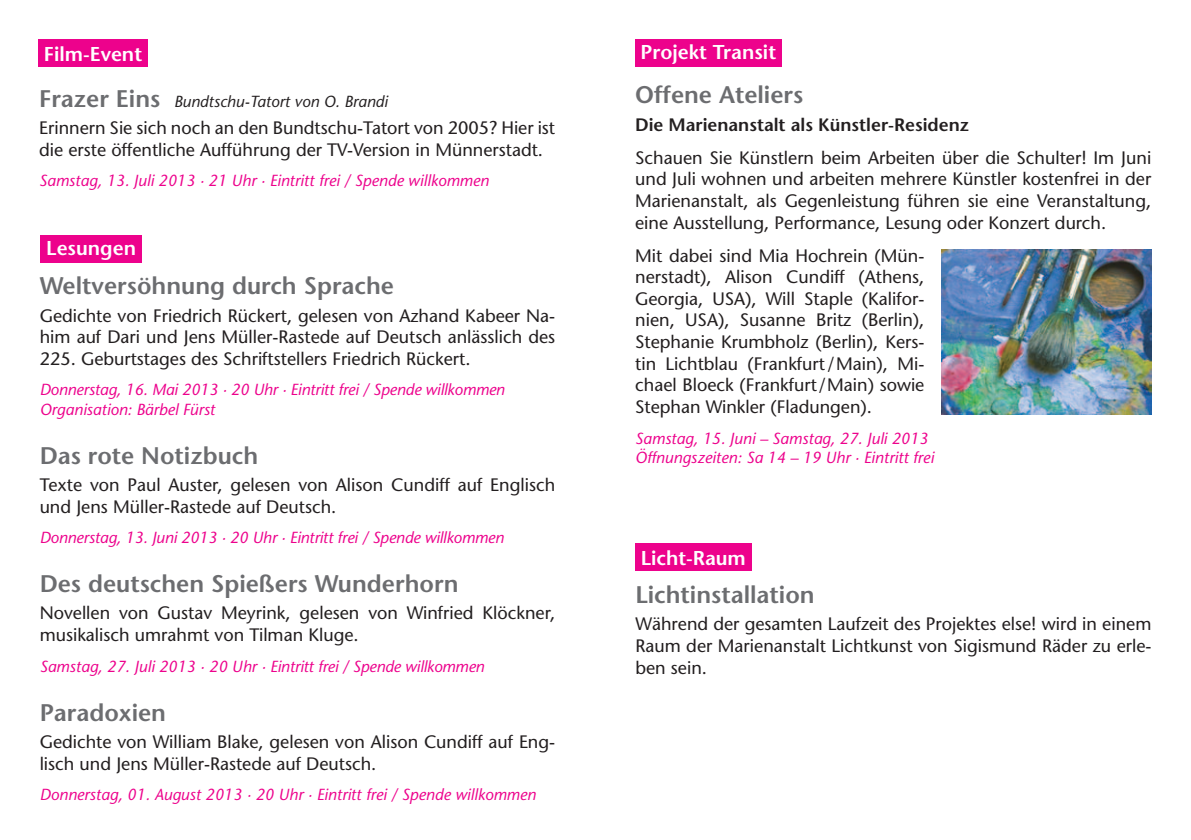
<style>
.page{position:relative;width:1191px;height:840px;background:#fff}
.page>*{position:absolute;margin:0;border:0;box-sizing:border-box;transform-origin:0 0}
.t1{font:600 24px "Stone Sans";color:#6c6d70}
.t2{font:600 20px "Stone Sans";color:#fff}
.t3{font:18px/21.6px "Stone Sans";color:#231f20;text-align:justify}
.t4{font:600 18px "Stone Sans";color:#231f20}
.t5{font:italic 16px/19.2px "Stone Sans";color:#ed028c}
.t6{font:italic 16px "Stone Sans";color:#231f20}
.s1{font-weight:600;font-style:normal;font-size:24px;color:#6c6d70}
</style>
<div class="page">
<div style="left:635px;top:40px;width:147px;height:27px;background:#ed028c"></div>
<div style="left:41px;top:235px;width:101px;height:27px;background:#ed028c"></div>
<div style="left:38px;top:40px;width:110px;height:27px;background:#ed028c"></div>
<img style="left:941px;top:249px;width:210px;height:165px">
<div style="left:635px;top:543px;width:116px;height:27px;background:#ed028c"></div>
<p class="t2" style="left:44px;top:42px;width:100px">Film-Event</p>
<p class="t6" style="left:39px;top:91px;width:350px"><span class="s1">Frazer Eins</span> Bundtschu-Tatort von O. Brandi</p>
<p class="t3" style="left:39px;top:117px;width:517px">Erinnern Sie sich noch an den Bundtschu-Tatort von 2005? Hier ist die erste öffentliche Aufführung der TV-Version in Münnerstadt.</p>
<p class="t5" style="left:39px;top:171px;width:451px">Samstag, 13. Juli 2013 · 21 Uhr · Eintritt frei / Spende willkommen</p>
<p class="t2" style="left:46px;top:235px;width:91px">Lesungen</p>
<h1 class="t1" style="left:40px;top:271px;width:356px">Weltversöhnung durch Sprache</h1>
<p class="t3" style="left:40px;top:304px;width:517px">Gedichte von Friedrich Rückert, gelesen von Azhand Kabeer Na&shy;him auf Dari und Jens Müller-Rastede auf Deutsch anlässlich des 225. Geburtstages des Schriftstellers Friedrich Rückert.</p>
<p class="t5" style="left:40px;top:380px;width:467px">Donnerstag, 16. Mai 2013 · 20 Uhr · Eintritt frei / Spende willkommen<br>Organisation: Bärbel Fürst</p>
<h1 class="t1" style="left:40px;top:440px;width:220px">Das rote Notizbuch</h1>
<p class="t3" style="left:40px;top:473px;width:517px">Texte von Paul Auster, gelesen von Alison Cundiff auf Englisch und Jens Müller-Rastede auf Deutsch.</p>
<p class="t5" style="left:40px;top:527px;width:466px">Donnerstag, 13. Juni 2013 · 20 Uhr · Eintritt frei / Spende willkommen</p>
<h1 class="t1" style="left:40px;top:568px;width:420px">Des deutschen Spießers Wunderhorn</h1>
<p class="t3" style="left:40px;top:602px;width:517px">Novellen von Gustav Meyrink, gelesen von Winfried Klöckner, musikalisch umrahmt von Tilman Kluge.</p>
<p class="t5" style="left:40px;top:656px;width:446px">Samstag, 27. Juli 2013 · 20 Uhr · Eintritt frei / Spende willkommen</p>
<h1 class="t1" style="left:40px;top:697px;width:128px">Paradoxien</h1>
<p class="t3" style="left:40px;top:730px;width:517px">Gedichte von William Blake, gelesen von Alison Cundiff auf Eng&shy;lisch und Jens Müller-Rastede auf Deutsch.</p>
<p class="t5" style="left:40px;top:784px;width:498px">Donnerstag, 01. August 2013 · 20 Uhr · Eintritt frei / Spende willkommen</p>
<p class="t2" style="left:640px;top:40px;width:137px">Projekt Transit</p>
<h1 class="t1" style="left:635px;top:80px;width:170px">Offene Ateliers</h1>
<p class="t4" style="left:635px;top:113px;width:335px">Die Marienanstalt als Künstler-Residenz</p>
<p class="t3" style="left:635px;top:146px;width:517px">Schauen Sie Künstlern beim Arbeiten über die Schulter! Im Juni und Juli wohnen und arbeiten mehrere Künstler kostenfrei in der Marienanstalt, als Gegenleistung führen sie eine Veranstaltung, eine Ausstellung, Performance, Lesung oder Konzert durch.</p>
<p class="t3" style="left:635px;top:244px;width:291px">Mit dabei sind Mia Hochrein (Mün&shy;nerstadt), Alison Cundiff (Athens, Georgia, USA), Will Staple (Kalifor&shy;nien, USA), Susanne Britz (Berlin), Stephanie Krumbholz (Berlin), Kers&shy;tin Lichtblau (Frankfurt/Main), Mi&shy;chael Bloeck (Frankfurt/Main) sowie Stephan Winkler (Fladungen).</p>
<p class="t5" style="left:635px;top:428px;width:300px">Samstag, 15. Juni – Samstag, 27. Juli 2013<br>Öffnungszeiten: Sa 14 – 19 Uhr · Eintritt frei</p>
<p class="t2" style="left:640px;top:545px;width:107px">Licht-Raum</p>
<h1 class="t1" style="left:635px;top:579px;width:181px">Lichtinstallation</h1>
<p class="t3" style="left:635px;top:613px;width:517px">Während der gesamten Laufzeit des Projektes else! wird in einem Raum der Marienanstalt Lichtkunst von Sigismund Räder zu erle&shy;ben sein.</p>
</div>
